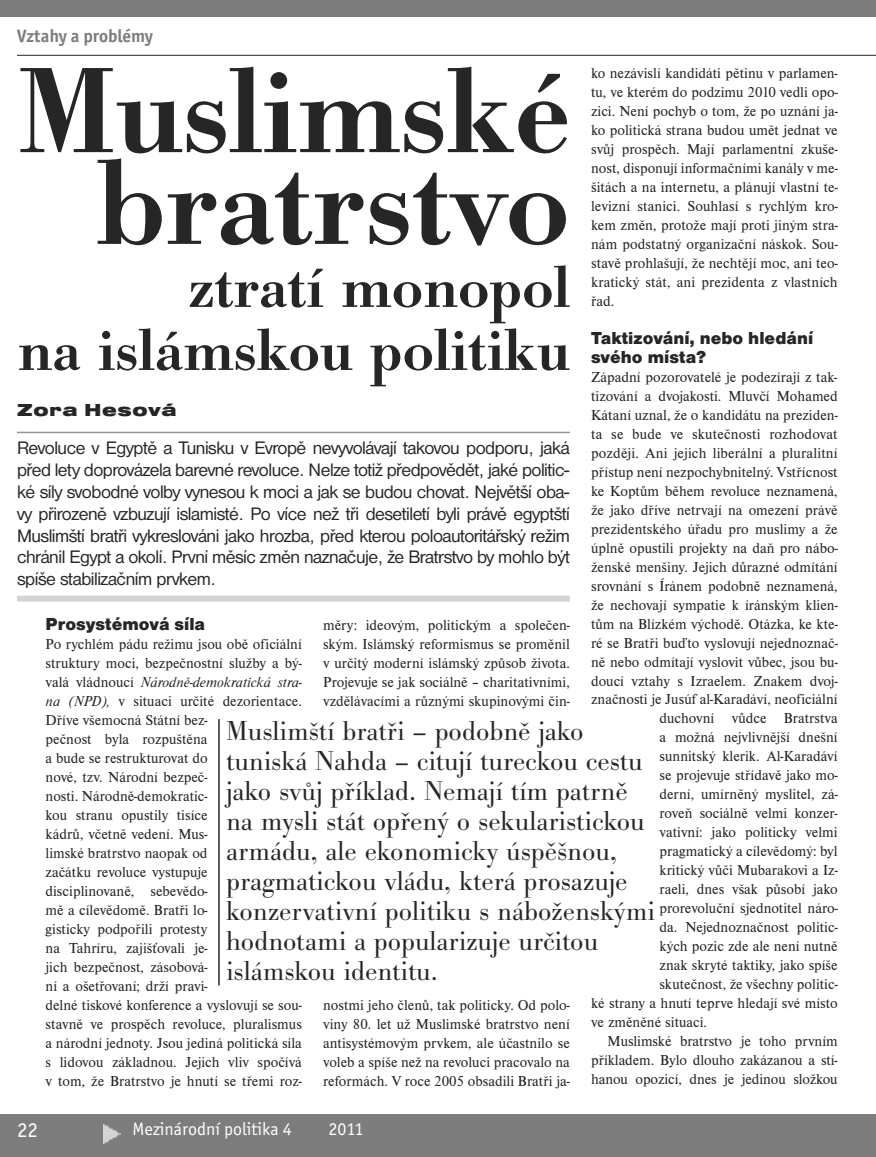
<style>
.page{position:relative;width:876px;height:1157px;background:#fff}
.page>*{position:absolute;margin:0;border:0;box-sizing:border-box;transform-origin:0 0}
.t1{font:600 126px/91.7px "Bodoni Ant TCE";color:#272627;text-align:right}
.t2{font:600 61.5px/63px "Bodoni Ant TCE";letter-spacing:.005em;color:#272627;text-align:right}
.t3{font:28.5px/30px "Bodoni Ant TCE Ligh";color:#272627}
.t4{font:21px "Officina San Itc T";color:#fff}
.t5{font:18.75px/21.8px "Nimbus San DCE";letter-spacing:-.025em;color:#272627;text-align:justify}
.t6{font:18px/19px "Nimbus San DCE Blac";color:#272627}
.t7{font:18px "Officina San Itc T";color:#fff}
.t8{font:700 18px "Officina San Itc TCE";color:#7d7d7d}
.t9{font:18px "Nimbus San DCE Blac Exte";letter-spacing:.05em;color:#272627}
.t10{font:15px/18.9px "Nimbus Rom DCE";color:#272627;text-align:justify}
.s1{font-style:italic}
</style>
<div class="page">
<div style="left:0;top:1114px;width:876px;height:43px;background:#7d7d7d"></div>
<div style="left:0;top:0;width:876px;height:17px;background:#7d7d7d"></div>
<img style="left:103px;top:1124px;width:17px;height:19px">
<hr style="left:17px;top:55px;width:859px;height:1px;background:#272627">
<hr style="left:17px;top:432px;width:553px;height:1px;background:#939393">
<div style="left:17px;top:595px;width:553px;height:6px;background:#d4d4d4"></div>
<hr style="left:218px;top:719px;width:2px;height:266px;background:#272627">
<p class="t8" style="left:17px;top:25px;width:137px">Vztahy a problémy</p>
<h1 class="t1" style="left:18px;top:63px;width:554px">Muslimské bratrstvo</h1>
<h2 class="t2" style="left:18px;top:254px;width:554px">ztratí monopol<br>na islámskou politiku</h2>
<p class="t9" style="left:17px;top:399px;width:161px">Zora Hesová</p>
<p class="t5" style="left:17px;top:437px;width:554px">Revoluce v Egyptě a Tunisku v Evropě nevyvolávají takovou podporu, jaká před lety doprovázela barevné revoluce. Nelze totiž předpovědět, jaké politic&shy;ké síly svobodné volby vynesou k moci a jak se budou chovat. Největší oba&shy;vy přirozeně vzbuzují islamisté. Po více než tři desetiletí byli právě egyptští Muslimští bratři vykreslováni jako hrozba, před kterou poloautoritářský režim chránil Egypt a okolí. První měsíc změn naznačuje, že Bratrstvo by mohlo být spíše stabilizačním prvkem.</p>
<p class="t10" style="left:591px;top:63px;width:248px">ko nezávislí kandidáti pětinu v parlamen&shy;tu, ve kterém do podzimu 2010 vedli opo&shy;zici. Není pochyb o tom, že po uznání ja&shy;ko politická strana budou umět jednat ve svůj prospěch. Mají parlamentní zkuše&shy;nost, disponují informačními kanály v me&shy;šitách a na internetu, a plánují vlastní te&shy;levizní stanici. Souhlasí s rychlým kro&shy;kem změn, protože mají proti jiným stra&shy;nám podstatný organizační náskok. Sou&shy;stavě prohlašují, že nechtějí moc, ani teo&shy;kratický stát, ani prezidenta z vlastních řad.</p>
<p class="t6" style="left:591px;top:328px;width:224px">Taktizování, nebo hledání svého místa?</p>
<p class="t10" style="left:591px;top:367px;width:248px">Západní pozorovatelé je podezírají z tak-</p>
<p class="t10" style="left:591px;top:386px;width:248px">tizování a dvojakosti. Mluvčí Mohamed</p>
<p class="t10" style="left:591px;top:405px;width:248px">Kátaní uznal, že o kandidátu na preziden-</p>
<p class="t10" style="left:591px;top:424px;width:248px">ta se bude ve skutečnosti rozhodovat</p>
<p class="t10" style="left:591px;top:443px;width:248px">později. Ani jejich liberální a pluralitní</p>
<p class="t10" style="left:591px;top:462px;width:248px">přístup není nezpochybnitelný. Vstřícnost</p>
<p class="t10" style="left:591px;top:481px;width:248px">ke Koptům během revoluce neznamená,</p>
<p class="t10" style="left:591px;top:500px;width:248px">že jako dříve netrvají na omezení právě</p>
<p class="t10" style="left:591px;top:519px;width:248px">prezidentského úřadu pro muslimy a že</p>
<p class="t10" style="left:591px;top:538px;width:248px">úplně opustili projekty na daň pro nábo-</p>
<p class="t10" style="left:591px;top:557px;width:248px">ženské menšiny. Jejich důrazné odmítání</p>
<p class="t10" style="left:591px;top:576px;width:248px">srovnání s Íránem podobně neznamená,</p>
<p class="t10" style="left:591px;top:595px;width:248px">že nechovají sympatie k íránským klien-</p>
<p class="t10" style="left:591px;top:614px;width:248px">tům na Blízkém východě. Otázka, ke kte-</p>
<p class="t10" style="left:591px;top:633px;width:248px">ré se Bratři buďto vyslovují nejednoznač-</p>
<p class="t10" style="left:591px;top:652px;width:248px">ně nebo odmítají vyslovit vůbec, jsou bu-</p>
<p class="t10" style="left:591px;top:671px;width:248px">doucí vztahy s Izraelem. Znakem dvoj-</p>
<p class="t10" style="left:591px;top:690px;width:248px">značnosti je Jusúf al-Karadáví, neoficiální</p>
<p class="t10" style="left:659px;top:709px;width:180px">duchovní vůdce Bratrstva</p>
<p class="t10" style="left:659px;top:728px;width:180px">a možná nejvlivnější dnešní</p>
<p class="t10" style="left:659px;top:747px;width:180px">sunnitský klerik. Al-Karadáví</p>
<p class="t10" style="left:659px;top:765px;width:180px">se projevuje střídavě jako mo-</p>
<p class="t10" style="left:659px;top:784px;width:180px">derní, umírněný myslitel, zá-</p>
<p class="t10" style="left:659px;top:803px;width:179px">roveň sociálně velmi konzer-</p>
<p class="t10" style="left:659px;top:822px;width:180px">vativní: jako politicky velmi</p>
<p class="t10" style="left:659px;top:841px;width:180px">pragmatický a cílevědomý: byl</p>
<p class="t10" style="left:659px;top:860px;width:180px">kritický vůči Mubarakovi a Iz-</p>
<p class="t10" style="left:659px;top:879px;width:180px">raeli, dnes však působí jako</p>
<p class="t10" style="left:659px;top:898px;width:180px">prorevoluční sjednotitel náro-</p>
<p class="t10" style="left:659px;top:917px;width:180px">da. Nejednoznačnost politic-</p>
<p class="t10" style="left:659px;top:936px;width:180px">kých pozic zde ale není nutně</p>
<p class="t10" style="left:659px;top:955px;width:180px">znak skryté taktiky, jako spíše</p>
<p class="t10" style="left:659px;top:974px;width:180px">skutečnost, že všechny politic-</p>
<p class="t10" style="left:591px;top:993px;width:248px">ké strany a hnutí teprve hledají své místo</p>
<p class="t10" style="left:591px;top:1012px;width:118px">ve změněné situaci.</p>
<p class="t10" style="left:608px;top:1031px;width:232px">Muslimské bratrstvo je toho prvním</p>
<p class="t10" style="left:591px;top:1050px;width:248px">příkladem. Bylo dlouho zakázanou a stí-</p>
<p class="t10" style="left:591px;top:1069px;width:248px">hanou opozicí, dnes je jedinou složkou</p>
<p class="t6" style="left:46px;top:614px;width:161px">Prosystémová síla</p>
<p class="t10" style="left:46px;top:634px;width:258px;text-align:left">Po rychlém pádu režimu jsou obě oficiální struktury moci, bezpečnostní služby a bý&shy;valá vládnoucí <span class="s1">Národně-demokratická stra&shy;na (NPD),</span> v situaci určité dezorientace.<br>Dříve všemocná Státní bez-<br>pečnost byla rozpuštěna<br>a bude se restrukturovat do<br>nové, tzv. Národní bezpeč-<br>nosti. Národně-demokratic-<br>kou stranu opustily tisíce<br>kádrů, včetně vedení. Mus-<br>limské bratrstvo naopak od<br>začátku revoluce vystupuje<br>disciplinovaně, sebevědo-<br>mě a cílevědomě. Bratři lo-<br>gisticky podpořili protesty<br>na Tahríru, zajišťovali je-<br>jich bezpečnost, zásobová-<br>ní a ošetřovaní; drží pravi-<br>delné tiskové konference a vyslovují se sou&shy;stavně ve prospěch revoluce, pluralismus a národní jednoty. Jsou jediná politická síla s lidovou základnou. Jejich vliv spočívá v tom, že Bratrstvo je hnutí se třemi roz-</p>
<p class="t10" style="left:323px;top:615px;width:248px">měry: ideovým, politickým a společen&shy;ským. Islámský reformismus se proměnil v určitý moderní islámský způsob života.<br>Projevuje se jak sociálně – charitativními, vzdělávacími a různými skupinovými čin-</p>
<p class="t3" style="left:226px;top:715px;width:430px">Muslimští bratři – podobně jako tuniská Nahda – citují tureckou cestu jako svůj příklad. Nemají tím patrně na mysli stát opřený o sekularistickou armádu, ale ekonomicky úspěšnou, pragmatickou vládu, která prosazuje konzervativní politiku s náboženskými hodnotami a popularizuje určitou islámskou identitu.</p>
<p class="t10" style="left:323px;top:995px;width:248px">nostmi jeho členů, tak politicky. Od polo&shy;viny 80. let už Muslimské bratrstvo není antisystémovým prvkem, ale účastnilo se voleb a spíše než na revoluci pracovalo na reformách. V roce 2005 obsadili Bratři ja-</p>
<h3 class="t4" style="left:17px;top:1117px;width:22px">22</h3>
<p class="t7" style="left:132px;top:1118px;width:161px">Mezinárodní politika 4</p>
<p class="t7" style="left:329px;top:1118px;width:36px">2011</p>
</div>
